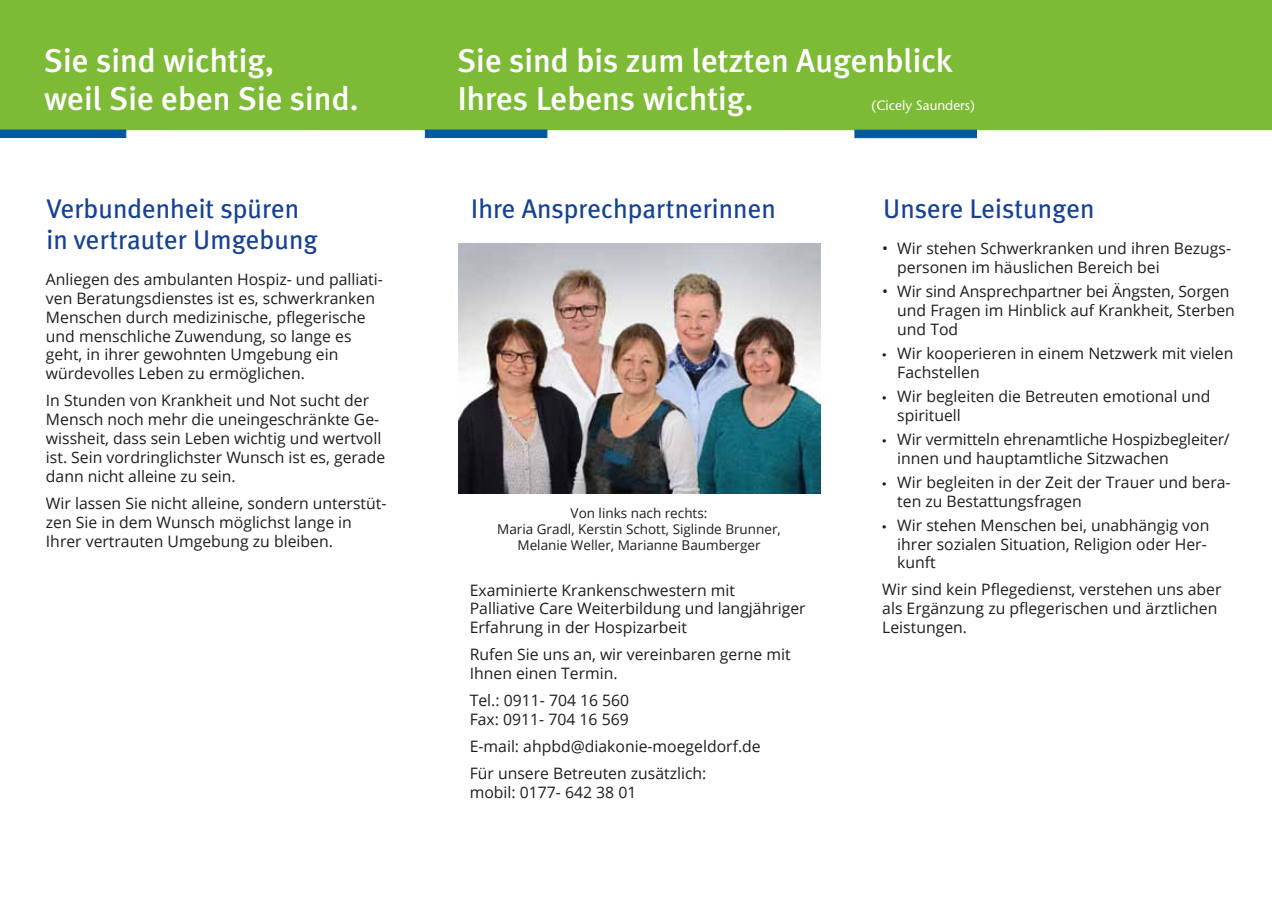
<style>
.page{position:relative;width:1272px;height:902px;background:#fff}
.page>*{position:absolute;margin:0;border:0;box-sizing:border-box;transform-origin:0 0}
.t1{font:500 33px/38px "Meta Plus";color:#fff}
.t2{font:27px "Meta Plus";color:#164194}
.t3{font:15.75px/18.9px "Open Sans";color:#1d1d1b}
.t4{font:13.5px/16.2px "Open Sans";color:#1d1d1b;text-align:center}
.t5{font:13.5px "Stone Sans LT";color:#fff}
.s1{font-family:"Myriad Pro"}
</style>
<div class="page">
<div style="left:0;top:0;width:1271px;height:130px;background:#7dba36"></div>
<div style="left:854px;top:130px;width:122px;height:8px;background:#0058a2;border:1px solid #0058a2"></div>
<div style="left:425px;top:130px;width:122px;height:8px;background:#0058a2"></div>
<svg style="left:0;top:130px;width:126px;height:8px"></svg>
<img style="left:458px;top:244px;width:362px;height:249px">
<h1 class="t1" style="left:44px;top:41px;width:316px">Sie sind wichtig,<br>weil Sie eben Sie sind.</h1>
<h1 class="t1" style="left:457px;top:41px;width:496px">Sie sind bis zum letzten Augenblick<br>Ihres Lebens wichtig.</h1>
<p class="t5" style="left:871px;top:97px;width:105px">(Cicely Saunders)</p>
<h2 class="t2" style="left:47px;top:193px;width:254px">Verbundenheit spüren</h2>
<h2 class="t2" style="left:471px;top:192px;width:306px">Ihre Ansprechpartnerinnen</h2>
<h2 class="t2" style="left:883px;top:193px;width:213px">Unsere Leistungen</h2>
<h2 class="t2" style="left:47px;top:224px;width:273px">in vertrauter Umgebung</h2>
<p class="t3" style="left:897px;top:238px;width:335px;text-indent:-15px">• Wir stehen Schwerkranken und ihren Bezugs&shy;personen im häuslichen Bereich bei</p>
<p class="t3" style="left:897px;top:281px;width:339px;text-indent:-15px">• Wir sind Ansprechpartner bei Ängsten, Sorgen und Fragen im Hinblick auf Krankheit, Sterben und Tod</p>
<p class="t3" style="left:897px;top:343px;width:337px;text-indent:-15px"><span class="s1">•</span> Wir kooperieren in einem Netzwerk mit vielen<br>Fachstellen</p>
<p class="t3" style="left:897px;top:386px;width:314px;text-indent:-15px"><span class="s1">•</span> Wir begleiten die Betreuten emotional und spirituell</p>
<p class="t3" style="left:897px;top:429px;width:334px;text-indent:-15px"><span class="s1">•</span> Wir vermitteln ehrenamtliche Hospizbegleiter/ innen und hauptamtliche Sitzwachen</p>
<p class="t3" style="left:897px;top:472px;width:335px;text-indent:-15px"><span class="s1">•</span> Wir begleiten in der Zeit der Trauer und bera&shy;ten zu Bestattungsfragen</p>
<p class="t3" style="left:897px;top:515px;width:313px;text-indent:-15px"><span class="s1">•</span> Wir stehen Menschen bei, unabhängig von ihrer sozialen Situation, Religion oder Her&shy;kunft</p>
<p class="t3" style="left:882px;top:579px;width:341px">Wir sind kein Pflegedienst, verstehen uns aber als Ergänzung zu pflegerischen und ärztlichen<br>Leistungen.</p>
<p class="t3" style="left:46px;top:269px;width:338px">Anliegen des ambulanten Hospiz- und palliati&shy;ven Beratungsdienstes ist es, schwerkranken Menschen durch medizinische, pflegerische und menschliche Zuwendung, so lange es geht, in ihrer gewohnten Umgebung ein würdevolles Leben zu ermöglichen.</p>
<p class="t3" style="left:46px;top:391px;width:341px">In Stunden von Krankheit und Not sucht der Mensch noch mehr die uneingeschränkte Ge&shy;wissheit, dass sein Leben wichtig und wertvoll ist. Sein vordringlichster Wunsch ist es, gerade dann nicht alleine zu sein.</p>
<p class="t3" style="left:46px;top:493px;width:342px">Wir lassen Sie nicht alleine, sondern unterstüt&shy;zen Sie in dem Wunsch möglichst lange in<br>Ihrer vertrauten Umgebung zu bleiben.</p>
<p class="t4" style="left:497px;top:504px;width:285px">Von links nach rechts:<br>Maria Gradl, Kerstin Schott, Siglinde Brunner,<br>Melanie Weller, Marianne Baumberger</p>
<p class="t3" style="left:470px;top:580px;width:337px">Examinierte Krankenschwestern mit<br>Palliative Care Weiterbildung und langjähriger<br>Erfahrung in der Hospizarbeit</p>
<p class="t3" style="left:470px;top:644px;width:322px">Rufen Sie uns an, wir vereinbaren gerne mit<br>Ihnen einen Termin.</p>
<p class="t3" style="left:470px;top:690px;width:161px">Tel.: 0911- 704 16 560<br>Fax: 0911- 704 16 569</p>
<p class="t3" style="left:470px;top:732px;width:292px;line-height:27px">E-mail: ahpbd@diakonie-moegeldorf.de<br>Für unsere Betreuten zusätzlich:</p>
<p class="t3" style="left:470px;top:782px;width:168px">mobil: 0177- 642 38 01</p>
</div>
